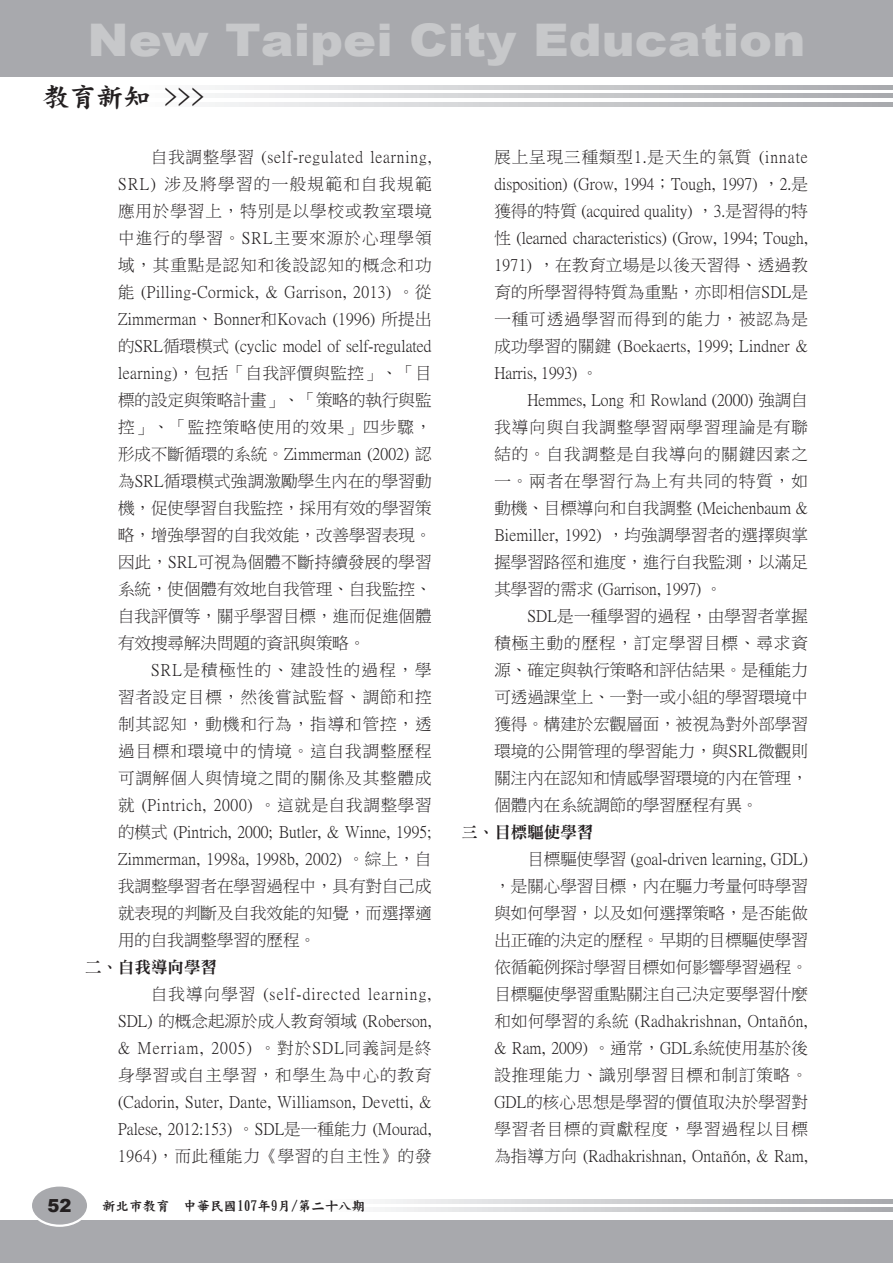
<style>
.page{position:relative;width:893px;height:1263px;background:#fff}
.page>*{position:absolute;margin:0;border:0;box-sizing:border-box;transform-origin:0 0}
.t1{font:900 45px "Arial";color:#c7c8ca;scale:1.1 1}
.t2{font:27px "DF Kai XB HK BF";color:#231f20}
.t3{font:900 18px "Arial";color:#231f20}
.內文細明11pt首2退2{font:16.5px/27px "P Ming Li U";color:#231f20;text-align:justify}
.內文特明11pt一{font:16.5px "DF Ming Std W9";color:#231f20}
.t4{font:13.5px "DF Kai XB HK BF";color:#231f20}
</style>
<div class="page">
<div style="left:0;top:1220px;width:893px;height:43px;background:#a8a9ad"></div>
<div style="left:0;top:0;width:893px;height:77px;background:#a8a9ad"></div>
<svg style="left:209px;top:85px;width:684px;height:4px;background:#cdced0"></svg>
<svg style="left:209px;top:94px;width:684px;height:4px;background:#cdced0"></svg>
<svg style="left:209px;top:102px;width:684px;height:4px;background:#cdced0"></svg>
<div style="left:31px;top:1185px;width:57px;height:41px;background:#a8a9ad;border-radius:50%"></div>
<div style="left:30px;top:1184px;width:59px;height:43px;border:2px solid #fff;border-radius:50%"></div>
<svg style="left:380px;top:1199px;width:513px;height:4px;background:#cdced0"></svg>
<svg style="left:380px;top:1208px;width:513px;height:4px;background:#cdced0"></svg>
<h1 class="t1" style="left:88px;top:7px;width:654px">New Taipei City Education</h1>
<h2 class="t2" style="left:43px;top:83px;width:163px">教育新知 &gt;&gt;&gt;</h2>
<p class="t3" style="left:48px;top:1192px;width:26px">52</p>
<p class="內文細明11pt首2退2" style="left:118px;top:144px;width:315px;text-indent:33px">自我調整學習 (self-regulated learning, SRL) 涉及將學習的一般規範和自我規範應用於學習上，特別是以學校或教室環境中進行的學習。SRL主要來源於心理學領域，其重點是認知和後設認知的概念和功能 (Pilling-Cormick, &amp; Garrison, 2013) 。從Zimmerman、Bonner和Kovach (1996) 所提出的SRL循環模式 (cyclic model of self-regulated learning)，包括「自我評價與監控」、「目標的設定與策略計畫」、「策略的執行與監控」、「監控策略使用的效果」四步驟，形成不斷循環的系統。Zimmerman (2002) 認為SRL循環模式強調激勵學生內在的學習動機，促使學習自我監控，採用有效的學習策略，增強學習的自我效能，改善學習表現。因此，SRL可視為個體不斷持續發展的學習系統，使個體有效地自我管理、自我監控、自我評價等，關乎學習目標，進而促進個體有效搜尋解決問題的資訊與策略。</p>
<p class="內文細明11pt首2退2" style="left:118px;top:657px;width:315px;text-indent:33px">SRL是積極性的、建設性的過程，學習者設定目標，然後嘗試監督、調節和控制其認知，動機和行為，指導和管控，透過目標和環境中的情境。這自我調整歷程可調解個人與情境之間的關係及其整體成就 (Pintrich, 2000) 。這就是自我調整學習的模式 (Pintrich, 2000; Butler, &amp; Winne, 1995; Zimmerman, 1998a, 1998b, 2002) 。綜上，自我調整學習者在學習過程中，具有對自己成就表現的判斷及自我效能的知覺，而選擇適用的自我調整學習的歷程。</p>
<p class="內文特明11pt一" style="left:85px;top:958px;width:133px">二、自我導向學習</p>
<p class="內文細明11pt首2退2" style="left:118px;top:981px;width:315px;text-indent:33px">自我導向學習 (self-directed learning, SDL) 的概念起源於成人教育領域 (Roberson, &amp; Merriam, 2005) 。對於SDL同義詞是終身學習或自主學習，和學生為中心的教育(Cadorin, Suter, Dante, Williamson, Devetti, &amp; Palese, 2012:153) 。SDL是一種能力 (Mourad, 1964)，而此種能力《學習的自主性》的發</p>
<p class="t4" style="left:102px;top:1199px;width:265px">新北市教育　中華民國107年9月/第二十八期</p>
<p class="內文細明11pt首2退2" style="left:494px;top:144px;width:315px">展上呈現三種類型1.是天生的氣質 (innate disposition) (Grow, 1994；Tough, 1997) ，2.是獲得的特質 (acquired quality) ，3.是習得的特性 (learned characteristics) (Grow, 1994; Tough, 1971) ，在教育立場是以後天習得、透過教育的所學習得特質為重點，亦即相信SDL是一種可透過學習而得到的能力，被認為是成功學習的關鍵 (Boekaerts, 1999; Lindner &amp; Harris, 1993) 。</p>
<p class="內文細明11pt首2退2" style="left:494px;top:387px;width:315px;text-indent:33px">Hemmes, Long 和 Rowland (2000) 強調自我導向與自我調整學習兩學習理論是有聯結的。自我調整是自我導向的關鍵因素之一。兩者在學習行為上有共同的特質，如動機、目標導向和自我調整 (Meichenbaum &amp; Biemiller, 1992) ，均強調學習者的選擇與掌握學習路徑和進度，進行自我監測，以滿足其學習的需求 (Garrison, 1997) 。</p>
<p class="內文細明11pt首2退2" style="left:494px;top:603px;width:315px;text-indent:33px">SDL是一種學習的過程，由學習者掌握積極主動的歷程，訂定學習目標、尋求資源、確定與執行策略和評估結果。是種能力可透過課堂上、一對一或小組的學習環境中獲得。構建於宏觀層面，被視為對外部學習環境的公開管理的學習能力，與SRL微觀則關注內在認知和情感學習環境的內在管理，個體內在系統調節的學習歷程有異。</p>
<p class="內文特明11pt一" style="left:461px;top:823px;width:133px">三、目標驅使學習</p>
<p class="內文細明11pt首2退2" style="left:494px;top:846px;width:315px;text-indent:33px">目標驅使學習 (goal-driven learning, GDL)，是關心學習目標，內在驅力考量何時學習與如何學習，以及如何選擇策略，是否能做出正確的決定的歷程。早期的目標驅使學習依循範例探討學習目標如何影響學習過程。目標驅使學習重點關注自己決定要學習什麼和如何學習的系統 (Radhakrishnan, Ontañón, &amp; Ram, 2009) 。通常，GDL系統使用基於後設推理能力、識別學習目標和制訂策略。GDL的核心思想是學習的價值取決於學習對學習者目標的貢獻程度，學習過程以目標為指導方向 (Radhakrishnan, Ontañón, &amp; Ram,</p>
</div>
